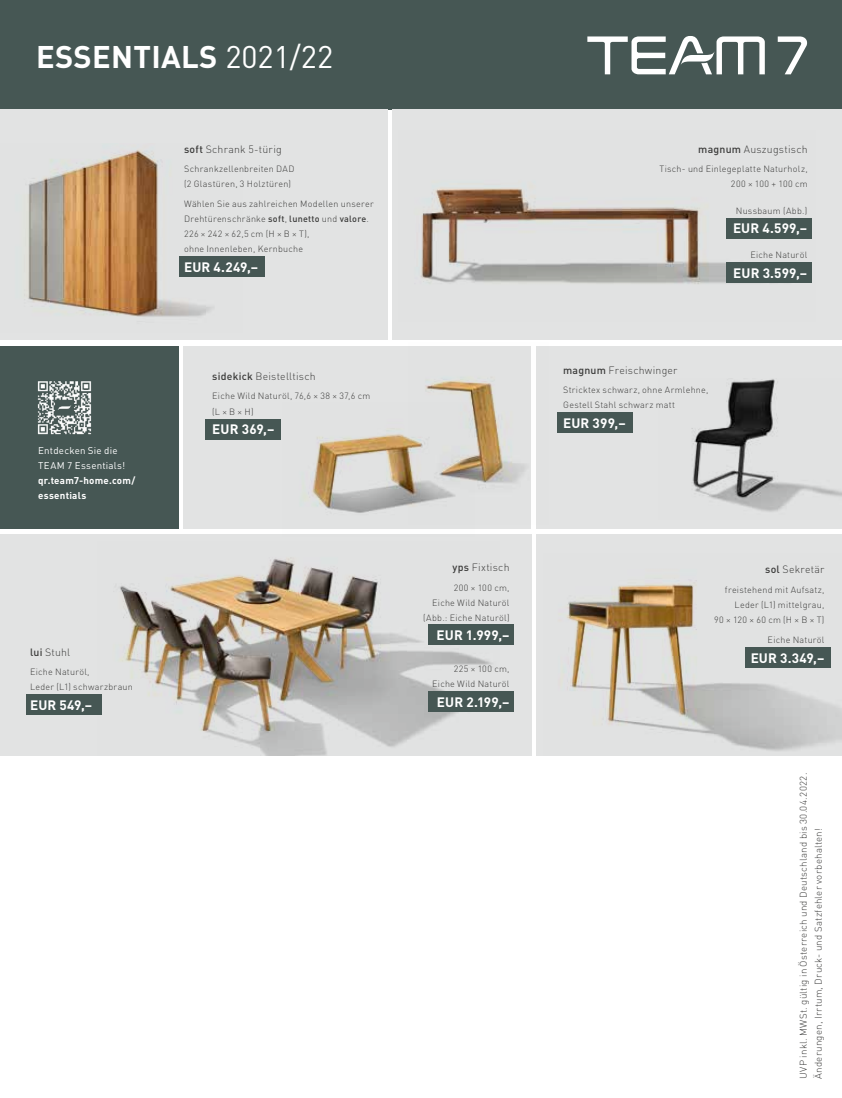
<style>
.page{position:relative;width:842px;height:1098px;background:#fff}
.page>*{position:absolute;margin:0;border:0;box-sizing:border-box;transform-origin:0 0}
.t1{font:700 30.9px "Team 7 DIN Pro";letter-spacing:.01em;color:#fff}
.t2{font:700 13.5px "Team 7 DIN Pro";letter-spacing:.015em;color:#fff}
.t3{font:300 10.5px "Team 7 DIN Pro";letter-spacing:.02em;color:#3b3b3a}
.t4{font:300 9.75px/15px "Team 7 DIN Pro";letter-spacing:.025em;color:#3b3b3a}
.t5{font:9.75px/15px "Team 7 DIN Pro";letter-spacing:.025em;color:#fff}
.t6{font:700 9.75px/15px "Team 7 DIN Pro";letter-spacing:.025em;color:#fff}
.t7{font:300 9px/15px "Team 7 DIN Pro";letter-spacing:.025em;color:#3b3b3a}
.s1{font-weight:400}
.s2{font-weight:500}
</style>
<div class="page">
<div style="left:0;top:0;width:842px;height:109px;background:#465754"></div>
<svg style="left:778px;top:36px;width:29px;height:38px"></svg>
<svg style="left:587px;top:36px;width:178px;height:38px"></svg>
<div style="left:184px;top:345px;width:347px;height:183px;background:#e2e3e3"></div>
<div style="left:536px;top:345px;width:306px;height:183px;background:#e2e3e3"></div>
<div style="left:393px;top:109px;width:449px;height:231px;background:#e2e3e3"></div>
<div style="left:0;top:109px;width:388px;height:231px;background:#e2e3e3"></div>
<div style="left:0;top:345px;width:179px;height:183px;background:#465754"></div>
<img style="left:24px;top:150px;width:219px;height:167px">
<img style="left:30px;top:151px;width:126px;height:163px">
<img style="left:421px;top:187px;width:391px;height:97px">
<img style="left:423px;top:189px;width:274px;height:87px">
<img style="left:408px;top:345px;width:140px;height:143px">
<img style="left:427px;top:381px;width:75px;height:100px">
<img style="left:691px;top:379px;width:151px;height:133px">
<img style="left:693px;top:380px;width:81px;height:117px">
<div style="left:536px;top:534px;width:306px;height:221px;background:#e2e3e3"></div>
<div style="left:0;top:534px;width:531px;height:221px;background:#e2e3e3"></div>
<img style="left:98px;top:557px;width:402px;height:198px">
<img style="left:121px;top:560px;width:153px;height:71px">
<img style="left:561px;top:580px;width:281px;height:171px">
<img style="left:570px;top:585px;width:123px;height:134px">
<img style="left:282px;top:403px;width:192px;height:126px">
<img style="left:314px;top:435px;width:107px;height:71px">
<img style="left:37px;top:381px;width:55px;height:54px">
<div style="left:727px;top:218px;width:85px;height:20px;background:#465754"></div>
<div style="left:727px;top:262px;width:85px;height:20px;background:#465754"></div>
<div style="left:180px;top:256px;width:85px;height:20px;background:#465754"></div>
<div style="left:557px;top:413px;width:75px;height:20px;background:#465754"></div>
<div style="left:205px;top:419px;width:75px;height:20px;background:#465754"></div>
<div style="left:26px;top:694px;width:75px;height:20px;background:#465754"></div>
<div style="left:429px;top:624px;width:85px;height:20px;background:#465754"></div>
<div style="left:429px;top:691px;width:85px;height:20px;background:#465754"></div>
<div style="left:745px;top:647px;width:85px;height:20px;background:#465754"></div>
<h1 class="t1" style="left:36px;top:36px;width:299px">ESSENTIALS <span class="s1">2021/22</span></h1>
<p class="t3" style="left:184px;top:142px;width:99px"><span class="s2">soft</span> Schrank 5-türig</p>
<p class="t7" style="left:184px;top:161px;width:112px">Schrankzellenbreiten DAD (2 Glastüren, 3 Holztüren)</p>
<p class="t7" style="left:184px;top:196px;width:191px">Wählen Sie aus zahlreichen Modellen unserer Drehtürenschränke <span class="s2">soft</span>, <span class="s2">lunetto</span> und <span class="s2">valore</span>.<br>226 × 242 × 62,5 cm (H × B × T),<br>ohne Innenleben, Kernbuche</p>
<h2 class="t2" style="left:184px;top:257px;width:76px">EUR 4.249,–</h2>
<p class="t5" style="left:38px;top:442px;width:89px">Entdecken Sie die<br>TEAM 7 Essentials!</p>
<p class="t6" style="left:38px;top:472px;width:99px">qr.team7-home.com/ essentials</p>
<p class="t3" style="left:30px;top:645px;width:42px"><span class="s2">lui</span> Stuhl</p>
<p class="t7" style="left:30px;top:664px;width:104px">Eiche Naturöl,<br>Leder (L1) schwarzbraun</p>
<h2 class="t2" style="left:30px;top:695px;width:64px">EUR 549,–</h2>
<p class="t3" style="left:212px;top:369px;width:105px"><span class="s2">sidekick</span> Beistelltisch</p>
<p class="t7" style="left:212px;top:388px;width:160px">Eiche Wild Naturöl, 76,6 × 38 × 37,6 cm (L × B × H)</p>
<h2 class="t2" style="left:212px;top:420px;width:64px">EUR 369,–</h2>
<p class="t3" style="left:452px;top:560px;width:59px"><span class="s2">yps</span> Fixtisch</p>
<p class="t7" style="left:423px;top:579px;width:88px;text-align:right">200 × 100 cm,<br>Eiche Wild Naturöl (Abb.: Eiche Naturöl)</p>
<h2 class="t2" style="left:436px;top:626px;width:75px">EUR 1.999,–</h2>
<p class="t7" style="left:432px;top:661px;width:79px;text-align:right">225 × 100 cm,<br>Eiche Wild Naturöl</p>
<h2 class="t2" style="left:437px;top:693px;width:74px">EUR 2.199,–</h2>
<p class="t3" style="left:698px;top:142px;width:111px"><span class="s2">magnum</span> Auszugstisch</p>
<p class="t7" style="left:659px;top:161px;width:150px;text-align:right">Tisch- und Einlegeplatte Naturholz,<br>200 × 100 + 100 cm</p>
<p class="t7" style="left:736px;top:203px;width:73px">Nussbaum (Abb.)</p>
<h2 class="t2" style="left:733px;top:219px;width:76px">EUR 4.599,–</h2>
<p class="t7" style="left:750px;top:247px;width:58px">Eiche Naturöl</p>
<h2 class="t2" style="left:733px;top:264px;width:76px">EUR 3.599,–</h2>
<p class="t3" style="left:563px;top:363px;width:116px"><span class="s2">magnum</span> Freischwinger</p>
<p class="t7" style="left:563px;top:382px;width:147px">Stricktex schwarz, ohne Armlehne,<br>Gestell Stahl schwarz matt</p>
<h2 class="t2" style="left:563px;top:413px;width:64px">EUR 399,–</h2>
<p class="t3" style="left:765px;top:563px;width:61px"><span class="s2">sol</span> Sekretär</p>
<p class="t7" style="left:714px;top:582px;width:112px;text-align:right">freistehend mit Aufsatz,<br>Leder (L1) mittelgrau,<br>90 × 120 × 60 cm (H × B × T)</p>
<p class="t7" style="left:768px;top:632px;width:58px">Eiche Naturöl</p>
<h2 class="t2" style="left:751px;top:648px;width:75px">EUR 3.349,–</h2>
<p class="t4" style="left:796px;top:1078px;width:307px;rotate:-90deg">UVP inkl. MWSt. gültig in Österreich und Deutschland bis 30.04.2022.<br>Änderungen, Irrtum, Druck- und Satzfehler vorbehalten!</p>
</div>
